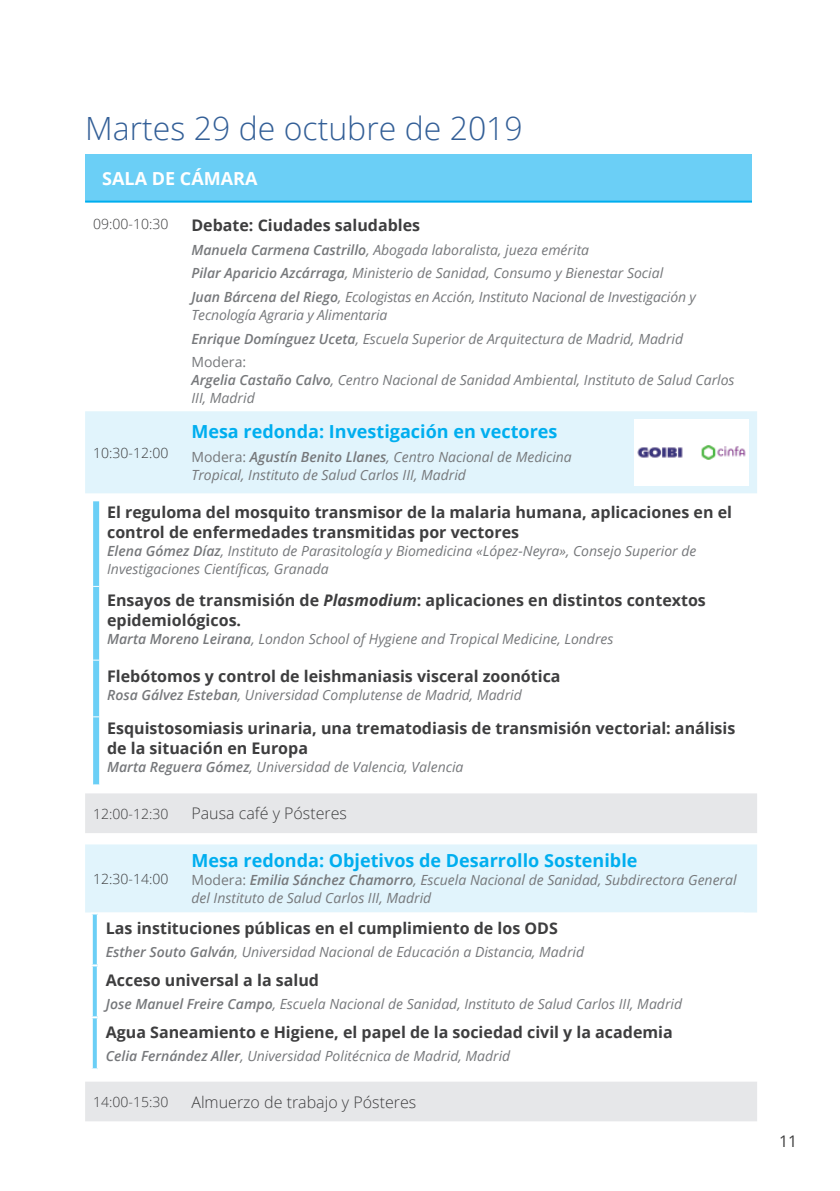
<style>
.page{position:relative;width:840px;height:1191px;background:#fff}
.page>*{position:absolute;margin:0;border:0;box-sizing:border-box;transform-origin:0 0}
.t1{font:300 32px "Open Sans";color:#335f97}
.espacio_vocales{font:700 18px "Open Sans";color:#00aeef}
.t2{font:700 18px "Open Sans";color:#fff}
.espacio_vocales-2{font:700 16px/20px "Open Sans";color:#3e3e3f}
.t3{font:300 16px "Open Sans";color:#3e3e3f}
.t4{font:16px "Open Sans";color:#3e3e3f}
.espacio_vocales-3{font:italic 14px/18px "Open Sans";color:#76787b}
.t5{font:300 14px "Open Sans";color:#3e3e3f}
.t6{font:14px "Open Sans";color:#76787b}
.s1{font-weight:600}
.s2{font-style:normal}
.s3{font-style:italic}
</style>
<div class="page">
<div style="left:85px;top:154px;width:666px;height:48px;background:#6bcff6"></div>
<hr style="left:85px;top:201px;width:666px;height:2px;background:#00aeef">
<svg style="left:85px;top:411px;width:671px;height:374px"></svg>
<svg style="left:85px;top:793px;width:671px;height:328px"></svg>
<img style="left:634px;top:419px;width:113px;height:66px">
<svg style="left:93px;top:501px;width:6px;height:284px;background:#70d0f6"></svg>
<hr style="left:98px;top:912px;width:645px;height:2px;background:#fff">
<hr style="left:97px;top:914px;width:2px;height:50px;background:#fff">
<hr style="left:741px;top:914px;width:2px;height:50px;background:#fff">
<hr style="left:98px;top:964px;width:645px;height:2px;background:#fff">
<hr style="left:97px;top:966px;width:2px;height:50px;background:#fff">
<hr style="left:741px;top:966px;width:2px;height:50px;background:#fff">
<hr style="left:98px;top:1016px;width:645px;height:2px;background:#fff">
<hr style="left:97px;top:1018px;width:2px;height:50px;background:#fff">
<hr style="left:741px;top:1018px;width:2px;height:50px;background:#fff">
<svg style="left:91px;top:912px;width:7px;height:158px"></svg>
<hr style="left:98px;top:1068px;width:645px;height:2px;background:#fff">
<p class="t1" style="left:85px;top:106px;width:439px">Martes 29 de octubre de 2019</p>
<p class="t2" style="left:102px;top:165px;width:157px">SALA DE CÁMARA</p>
<p class="t5" style="left:93px;top:215px;width:77px">09:00-10:30</p>
<p class="espacio_vocales-2" style="left:191px;top:215px;width:230px">Debate: Ciudades saludables</p>
<p class="espacio_vocales-3" style="left:191px;top:240px;width:399px"><span class="s1">Manuela Carmena Castrillo</span>, Abogada laboralista, jueza emérita</p>
<p class="espacio_vocales-3" style="left:191px;top:264px;width:473px"><span class="s1">Pilar Aparicio Azcárraga</span>, Ministerio de Sanidad, Consumo y Bienestar Social</p>
<p class="espacio_vocales-3" style="left:191px;top:287px;width:506px"><span class="s1">Juan Bárcena del Riego</span>, Ecologistas en Acción, Instituto Nacional de Investigación y<br>Tecnología Agraria y Alimentaria</p>
<p class="espacio_vocales-3" style="left:191px;top:329px;width:493px"><span class="s1">Enrique Domínguez Uceta</span>, Escuela Superior de Arquitectura de Madrid, Madrid</p>
<p class="t6" style="left:191px;top:352px;width:56px">Modera:</p>
<p class="espacio_vocales-3" style="left:191px;top:371px;width:544px"><span class="s1">Argelia Castaño Calvo</span>, Centro Nacional de Sanidad Ambiental, Instituto de Salud Carlos<br>III, Madrid</p>
<p class="espacio_vocales" style="left:191px;top:419px;width:367px">Mesa redonda: Investigación en vectores</p>
<p class="espacio_vocales-3" style="left:191px;top:447px;width:382px"><span class="s2">Modera:</span> <span class="s1">Agustín Benito Llanes</span>, Centro Nacional de Medicina<br>Tropical, Instituto de Salud Carlos III, Madrid</p>
<p class="espacio_vocales-2" style="left:107px;top:502px;width:626px">El reguloma del mosquito transmisor de la malaria humana, aplicaciones en el control de enfermedades transmitidas por vectores</p>
<p class="espacio_vocales-3" style="left:107px;top:541px;width:590px"><span class="s1">Elena Gómez Díaz</span>, Instituto de Parasitología y Biomedicina «López-Neyra», Consejo Superior de<br>Investigaciones Científicas, Granada</p>
<p class="espacio_vocales-2" style="left:107px;top:590px;width:600px">Ensayos de transmisión de <span class="s3">Plasmodium</span>: aplicaciones en distintos contextos epidemiológicos.</p>
<p class="espacio_vocales-3" style="left:107px;top:630px;width:507px"><span class="s1">Marta Moreno Leirana</span>, London School of Hygiene and Tropical Medicine, Londres</p>
<p class="espacio_vocales-2" style="left:107px;top:665px;width:454px">Flebótomos y control de leishmaniasis visceral zoonótica</p>
<p class="espacio_vocales-3" style="left:107px;top:685px;width:416px"><span class="s1">Rosa Gálvez Esteban</span>, Universidad Complutense de Madrid, Madrid</p>
<p class="espacio_vocales-2" style="left:107px;top:718px;width:629px">Esquistosomiasis urinaria, una trematodiasis de transmisión vectorial: análisis de la situación en Europa</p>
<p class="espacio_vocales-3" style="left:107px;top:757px;width:357px"><span class="s1">Marta Reguera Gómez</span>, Universidad de Valencia, Valencia</p>
<p class="t5" style="left:93px;top:804px;width:77px">12:00-12:30</p>
<p class="t3" style="left:191px;top:802px;width:157px">Pausa café y Pósteres</p>
<p class="t5" style="left:93px;top:443px;width:77px">10:30-12:00</p>
<p class="espacio_vocales" style="left:191px;top:848px;width:447px">Mesa redonda: Objetivos de Desarrollo Sostenible</p>
<p class="espacio_vocales-3" style="left:191px;top:871px;width:546px"><span class="s2">Modera:</span> <span class="s1">Emilia Sánchez Chamorro</span>, Escuela Nacional de Sanidad, Subdirectora General del Instituto de Salud Carlos III, Madrid</p>
<p class="espacio_vocales-2" style="left:106px;top:917px;width:453px">Las instituciones públicas en el cumplimiento de los ODS</p>
<p class="espacio_vocales-3" style="left:106px;top:943px;width:479px"><span class="s1">Esther Souto Galván</span>, Universidad Nacional de Educación a Distancia, Madrid</p>
<p class="espacio_vocales-2" style="left:106px;top:969px;width:215px">Acceso universal a la salud</p>
<p class="espacio_vocales-3" style="left:106px;top:995px;width:577px"><span class="s1">Jose Manuel Freire Campo</span>, Escuela Nacional de Sanidad, Instituto de Salud Carlos III, Madrid</p>
<p class="espacio_vocales-2" style="left:106px;top:1021px;width:568px">Agua Saneamiento e Higiene, el papel de la sociedad civil y la academia</p>
<p class="espacio_vocales-3" style="left:106px;top:1046px;width:406px"><span class="s1">Celia Fernández Aller</span>, Universidad Politécnica de Madrid, Madrid</p>
<p class="t5" style="left:93px;top:1092px;width:77px">14:00-15:30</p>
<p class="t3" style="left:191px;top:1090px;width:226px">Almuerzo de trabajo y Pósteres</p>
<p class="t5" style="left:93px;top:869px;width:77px">12:30-14:00</p>
<p class="t4" style="left:778px;top:1129px;width:20px">11</p>
</div>
